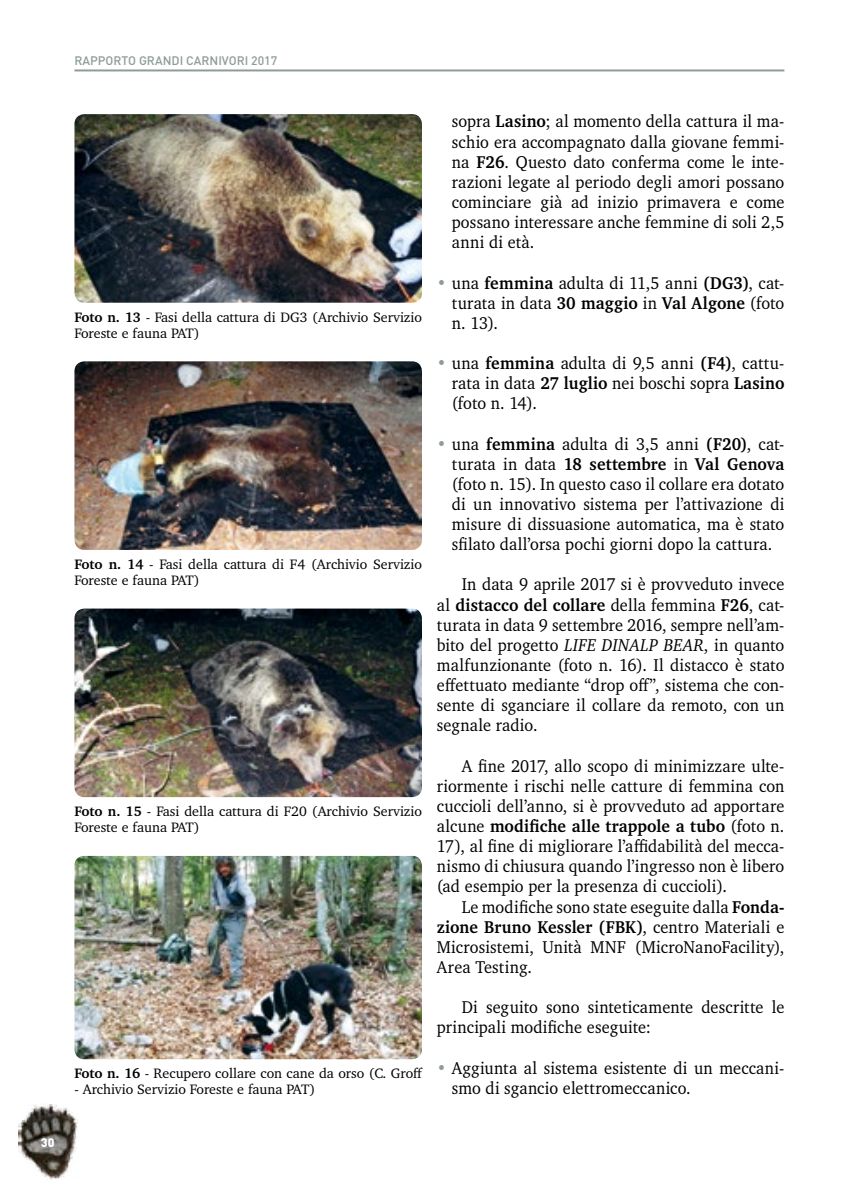
<style>
.page{position:relative;width:844px;height:1191px;background:#fff}
.page>*{position:absolute;margin:0;border:0;box-sizing:border-box;transform-origin:0 0}
.t1{font:17.5px/20.1px "Charter BT Pro";letter-spacing:.01em;color:#000;text-align:justify;scale:.93 1}
.t2{font:14px/15.8px "Charter BT Pro";color:#000}
.t3{font:500 12.25px "DIN";color:#8e9b9a}
.t4{font:900 12.25px "DIN";color:#fff}
.s1{font-weight:700}
.s2{color:#8e9b9a}
.s3{font-style:italic}
</style>
<div class="page">
<img style="left:18px;top:1104px;width:60px;height:75px">
<hr style="left:74px;top:69px;width:710px;height:2px;background:#8e9b9a">
<img style="left:74px;top:114px;width:348px;height:189px">
<img style="left:74px;top:361px;width:348px;height:189px">
<img style="left:74px;top:608px;width:348px;height:189px">
<img style="left:74px;top:856px;width:348px;height:203px">
<p class="t4" style="left:41px;top:1134px;width:15px">30</p>
<p class="t3" style="left:74px;top:52px;width:204px">RAPPORTO GRANDI CARNIVORI 2017</p>
<p class="t2" style="left:74px;top:309px;width:349px"><span class="s1">Foto n. 13</span> - Fasi della cattura di DG3 (Archivio Servizio<br>Foreste e fauna PAT)</p>
<p class="t2" style="left:74px;top:556px;width:349px"><span class="s1">Foto n. 14</span> - Fasi della cattura di F4 (Archivio Servizio<br>Foreste e fauna PAT)</p>
<p class="t2" style="left:74px;top:803px;width:349px"><span class="s1">Foto n. 15</span> - Fasi della cattura di F20 (Archivio Servizio<br>Foreste e fauna PAT)</p>
<p class="t2" style="left:74px;top:1065px;width:350px"><span class="s1">Foto n. 16</span> - Recupero collare con cane da orso (C. Groff</p>
<p class="t2" style="left:74px;top:1081px;width:242px">- Archivio Servizio Foreste e fauna PAT)</p>
<p class="t1" style="left:451px;top:111px;width:359px">sopra <span class="s1">Lasino</span>; al momento della cattura il ma&shy;schio era accompagnato dalla giovane femmi&shy;na <span class="s1">F26</span>. Questo dato conferma come le inte&shy;razioni legate al periodo degli amori possano cominciare già ad inizio primavera e come possano interessare anche femmine di soli 2,5 anni di età.</p>
<p class="t1" style="left:451px;top:272px;width:359px;text-indent:-15px"><span class="s2">•</span> una <span class="s1">femmina</span> adulta di 11,5 anni <span class="s1">(DG3)</span>, cat&shy;turata in data <span class="s1">30 maggio</span> in <span class="s1">Val Algone</span> (foto n. 13).</p>
<p class="t1" style="left:451px;top:353px;width:359px;text-indent:-15px"><span class="s2">•</span> una <span class="s1">femmina</span> adulta di 9,5 anni <span class="s1">(F4)</span>, cattu&shy;rata in data <span class="s1">27 luglio</span> nei boschi sopra <span class="s1">Lasino </span>(foto n. 14).</p>
<p class="t1" style="left:451px;top:433px;width:359px;text-indent:-15px"><span class="s2">•</span> una <span class="s1">femmina</span> adulta di 3,5 anni <span class="s1">(F20)</span>, cat&shy;turata in data <span class="s1">18 settembre</span> in <span class="s1">Val Genova </span>(foto n. 15). In questo caso il collare era dotato di un innovativo sistema per l’attivazione di misure di dissuasione automatica, ma è stato sfilato dall’orsa pochi giorni dopo la cattura.</p>
<p class="t1" style="left:437px;top:574px;width:375px;text-indent:25px">In data 9 aprile 2017 si è provveduto invece al <span class="s1">distacco del collare</span> della femmina <span class="s1">F26</span>, cat&shy;turata in data 9 settembre 2016, sempre nell’am&shy;bito del progetto <span class="s3">LIFE DINALP BEAR</span>, in quanto malfunzionante (foto n. 16). Il distacco è stato effettuato mediante “drop off”, sistema che con&shy;sente di sganciare il collare da remoto, con un segnale radio.</p>
<p class="t1" style="left:437px;top:755px;width:375px;text-indent:25px">A fine 2017, allo scopo di minimizzare ulte&shy;riormente i rischi nelle catture di femmina con cuccioli dell’anno, si è provveduto ad apportare alcune <span class="s1">modifiche alle trappole a tubo</span> (foto n.<br>17), al fine di migliorare l’affidabilità del mecca&shy;nismo di chiusura quando l’ingresso non è libero (ad esempio per la presenza di cuccioli).</p>
<p class="t1" style="left:437px;top:896px;width:375px;text-indent:25px">Le modifiche sono state eseguite dalla <span class="s1">Fonda&shy;zione Bruno Kessler (FBK)</span>, centro Materiali e Microsistemi, Unità MNF (MicroNanoFacility), Area Testing.</p>
<p class="t1" style="left:437px;top:997px;width:375px;text-indent:25px">Di seguito sono sinteticamente descritte le principali modifiche eseguite:</p>
<p class="t1" style="left:451px;top:1057px;width:359px;text-indent:-15px"><span class="s2">•</span> Aggiunta al sistema esistente di un meccani&shy;smo di sgancio elettromeccanico.</p>
</div>
